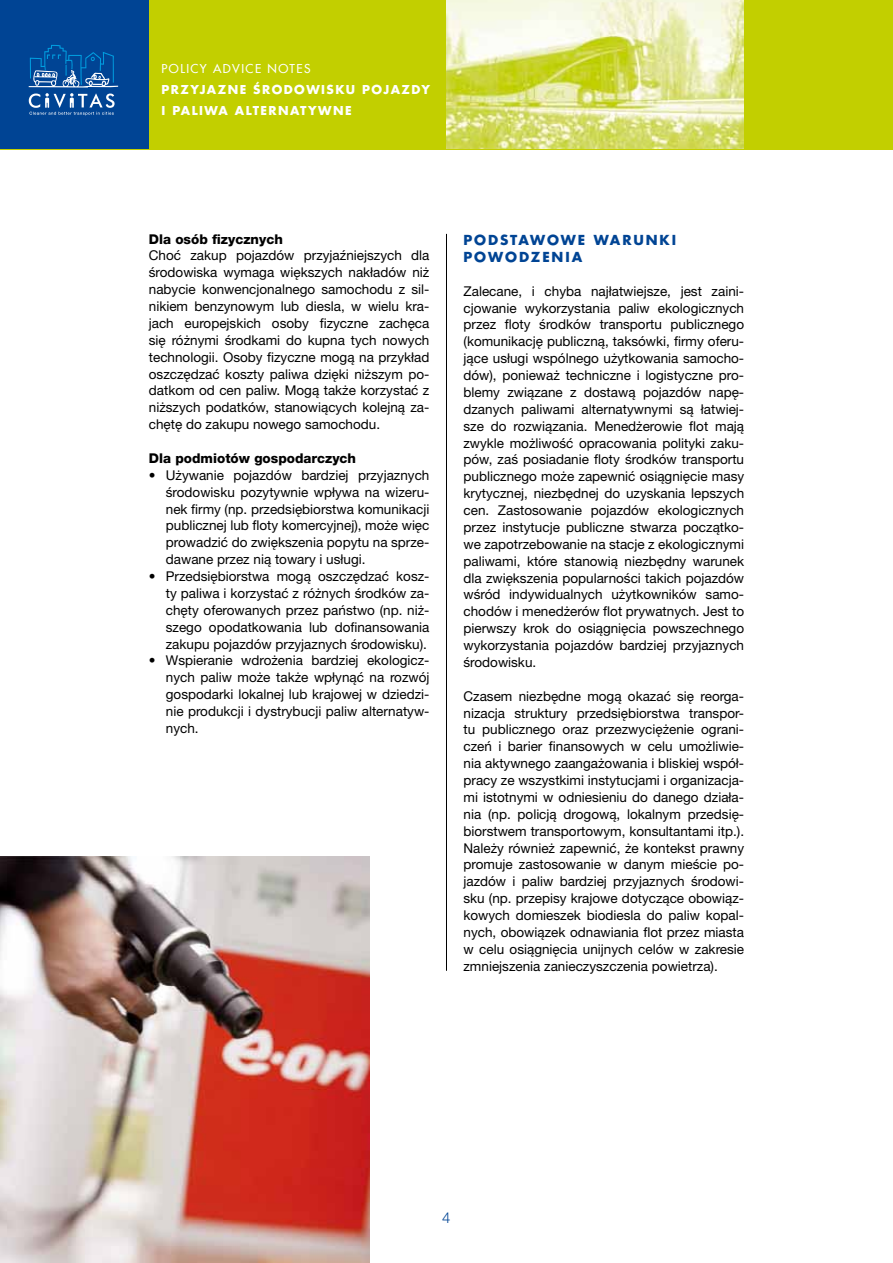
<style>
.page{position:relative;width:893px;height:1263px;background:#fff}
.page>*{position:absolute;margin:0;border:0;box-sizing:border-box;transform-origin:0 0}
.t1{font:300 15px "Helvetica Neue LT Pro";color:#004494}
.t2{font:13.5px/16.8px "Helvetica Neue LT Pro";color:#000;text-align:justify}
.t3{font:800 13.5px "Helvetica Neue LT Pro";color:#000}
.t4{font:700 13.5px "Futura Com";color:#004494}
.t5{font:700 12px/21px "Futura Com";letter-spacing:.12em;color:#fff}
.t6{font:500 12px "Futura Com";letter-spacing:.12em;color:#fff}
.s1{font-weight:300}
</style>
<div class="page">
<div style="left:0;top:0;width:893px;height:149px;background:#c2cf00"></div>
<div style="left:0;top:0;width:149px;height:149px;background:#004494"></div>
<svg style="left:29px;top:45px;width:89px;height:70px"></svg>
<img style="left:446px;top:0;width:298px;height:149px">
<hr style="left:892px;top:0;width:1px;height:149px;background:#004494">
<hr style="left:446px;top:234px;width:1px;height:737px;background:#000">
<img style="left:0;top:857px;width:370px;height:406px">
<p class="t6" style="left:162px;top:60px;width:150px">POLICY ADVICE NOTES</p>
<p class="t5" style="left:162px;top:79px;width:270px">PRZYJAZNE ŚRODOWISKU POJAZDY<br>I PALIWA ALTERNATYWNE</p>
<p class="t3" style="left:149px;top:231px;width:136px">Dla osób fizycznych</p>
<p class="t2" style="left:149px;top:247px;width:282px">Choć zakup pojazdów przyjaźniejszych dla środowiska wymaga większych nakładów niż nabycie konwencjonalnego samochodu z sil&shy;nikiem benzynowym lub diesla, w wielu kra&shy;jach europejskich osoby fizyczne zachęca się różnymi środkami do kupna tych nowych technologii. Osoby fizyczne mogą na przykład oszczędzać koszty paliwa dzięki niższym po&shy;datkom od cen paliw. Mogą także korzystać z niższych podatków, stanowiących kolejną za&shy;chętę do zakupu nowego samochodu.</p>
<p class="t3" style="left:149px;top:450px;width:209px">Dla podmiotów gospodarczych</p>
<p class="t2" style="left:166px;top:466px;width:265px;text-indent:-17px"><span class="s1">•</span> Używanie pojazdów bardziej przyjaznych środowisku pozytywnie wpływa na wizeru&shy;nek firmy (np. przedsiębiorstwa komunikacji publicznej lub floty komercyjnej), może więc prowadzić do zwiększenia popytu na sprze&shy;dawane przez nią towary i usługi.</p>
<p class="t2" style="left:166px;top:568px;width:265px;text-indent:-17px"><span class="s1">•</span> Przedsiębiorstwa mogą oszczędzać kosz&shy;ty paliwa i korzystać z różnych środków za&shy;chęty oferowanych przez państwo (np. niż&shy;szego opodatkowania lub dofinansowania zakupu pojazdów przyjaznych środowisku).</p>
<p class="t2" style="left:166px;top:652px;width:265px;text-indent:-17px"><span class="s1">•</span> Wspieranie wdrożenia bardziej ekologicz&shy;nych paliw może także wpłynąć na rozwój gospodarki lokalnej lub krajowej w dziedzi&shy;nie produkcji i dystrybucji paliw alternatyw&shy;nych.</p>
<p class="t4" style="left:463px;top:230px;width:25px">PODSTAWOWE</p>
<p class="t4" style="left:594px;top:230px;width:13px">WARUNKI</p>
<p class="t4" style="left:463px;top:246px;width:24px">POWODZENIA</p>
<p class="t2" style="left:463px;top:282px;width:282px">Zalecane, i chyba najłatwiejsze, jest zaini&shy;cjowanie wykorzystania paliw ekologicznych przez floty środków transportu publicznego (komunikację publiczną, taksówki, firmy oferu&shy;jące usługi wspólnego użytkowania samocho&shy;dów), ponieważ techniczne i logistyczne pro&shy;blemy związane z dostawą pojazdów napę&shy;dzanych paliwami alternatywnymi są łatwiej&shy;sze do rozwiązania. Menedżerowie flot mają zwykle możliwość opracowania polityki zaku&shy;pów, zaś posiadanie floty środków transportu publicznego może zapewnić osiągnięcie masy krytycznej, niezbędnej do uzyskania lepszych cen. Zastosowanie pojazdów ekologicznych przez instytucje publiczne stwarza początko&shy;we zapotrzebowanie na stacje z ekologicznymi paliwami, które stanowią niezbędny warunek dla zwiększenia popularności takich pojazdów wśród indywidualnych użytkowników samo&shy;chodów i menedżerów flot prywatnych. Jest to pierwszy krok do osiągnięcia powszechnego wykorzystania pojazdów bardziej przyjaznych środowisku.</p>
<p class="t2" style="left:463px;top:687px;width:282px">Czasem niezbędne mogą okazać się reorga&shy;nizacja struktury przedsiębiorstwa transpor&shy;tu publicznego oraz przezwyciężenie ograni&shy;czeń i barier finansowych w celu umożliwie&shy;nia aktywnego zaangażowania i bliskiej współ&shy;pracy ze wszystkimi instytucjami i organizacja&shy;mi istotnymi w odniesieniu do danego działa&shy;nia (np. policją drogową, lokalnym przedsię&shy;biorstwem transportowym, konsultantami itp.).<br>Należy również zapewnić, że kontekst prawny promuje zastosowanie w danym mieście po&shy;jazdów i paliw bardziej przyjaznych środowi&shy;sku (np. przepisy krajowe dotyczące obowiąz&shy;kowych domieszek biodiesla do paliw kopal&shy;nych, obowiązek odnawiania flot przez miasta w celu osiągnięcia unijnych celów w zakresie zmniejszenia zanieczyszczenia powietrza).</p>
<p class="t1" style="left:442px;top:1208px;width:10px">4</p>
</div>
